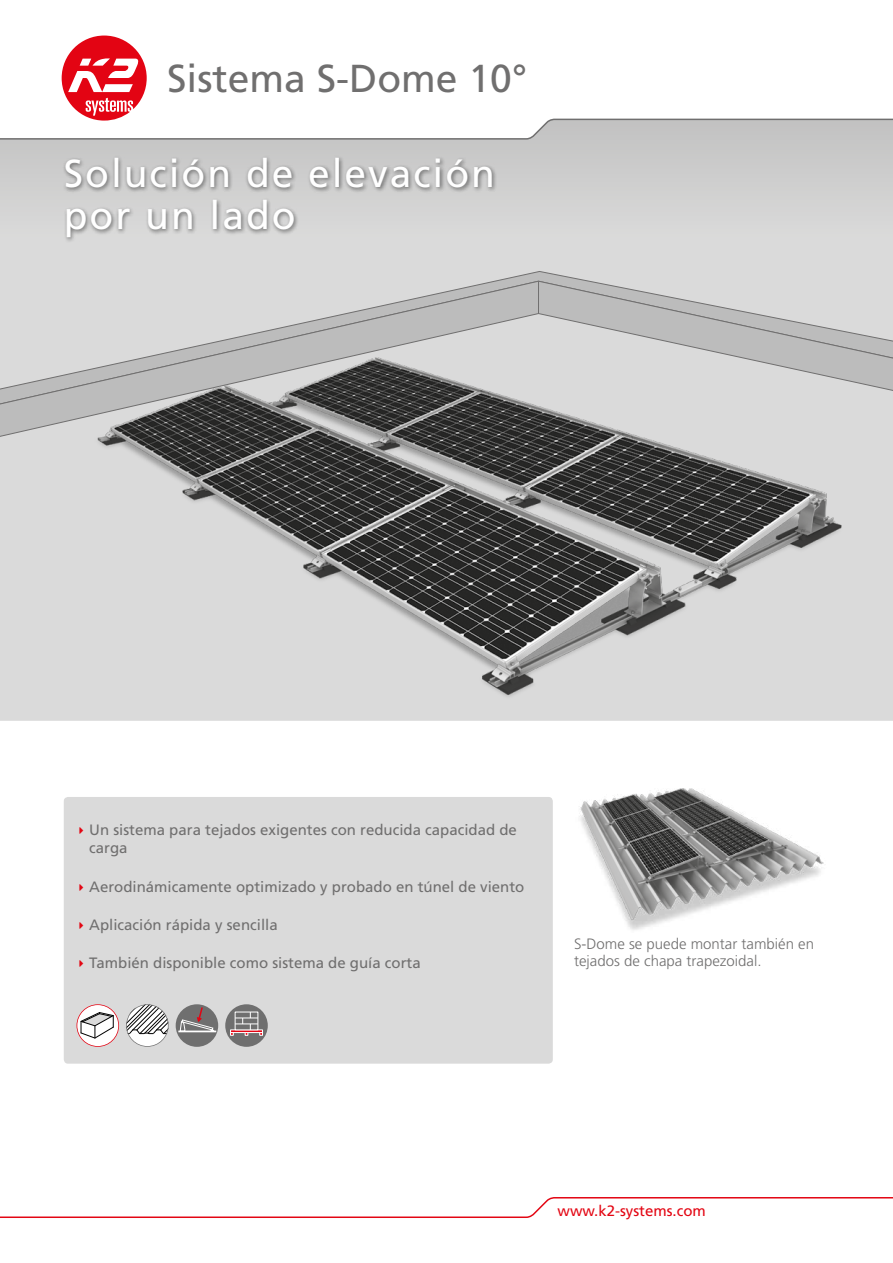
<style>
.page{position:relative;width:893px;height:1263px;background:#fff}
.page>*{position:absolute;margin:0;border:0;box-sizing:border-box;transform-origin:0 0}
.t1{font:39px/42px "Frutiger LT Std";letter-spacing:.05em;color:#fff}
.t2{font:39px "Frutiger LT Std";color:#706f6f}
.t3{font:15px/18px "Frutiger LT Std";color:#706f6f}
.t4{font:300 15px/16.5px "Frutiger LT Std";color:#706f6f}
.t5{font:15px "Frutiger LT Std";color:#e30613}
</style>
<div class="page">
<div style="left:0;top:97px;width:893px;height:374px;background:linear-gradient(to right,#d4d4d4,#d2d2d2)"></div>
<div style="left:0;top:440px;width:893px;height:281px;background:#dadada"></div>
<div style="left:0;top:271px;width:893px;height:9px;background:#dadada"></div>
<svg style="left:0;top:280px;width:893px;height:160px;background:#cbcbcb"></svg>
<hr style="left:538px;top:281px;width:1px;height:32px;background:#706f6f">
<div style="left:64px;top:797px;width:489px;height:267px;background:#dadada;border-radius:4px"></div>
<img style="left:579px;top:788px;width:245px;height:142px">
<div style="left:176px;top:1004px;width:42px;height:43px;background:#6f6f6f;border-radius:50%"></div>
<div style="left:178px;top:1031px;width:38px;height:1px;border:1px solid #fff"></div>
<svg style="left:179px;top:1006px;width:35px;height:26px"></svg>
<div style="left:225px;top:1004px;width:43px;height:43px;background:#6f6f6f;border-radius:50%"></div>
<svg style="left:230px;top:1012px;width:33px;height:24px"></svg>
<img style="left:95px;top:357px;width:748px;height:342px">
<svg style="left:126px;top:1004px;width:43px;height:43px"></svg>
<svg style="left:77px;top:1004px;width:42px;height:43px"></svg>
<div style="left:62px;top:155px;width:435px;height:88px;background:#000;opacity:.5"></div>
<svg style="left:0;top:36px;width:893px;height:104px"></svg>
<svg style="left:0;top:1197px;width:893px;height:21px"></svg>
<h1 class="t2" style="left:167px;top:56px;width:362px">Sistema S-Dome 10°</h1>
<h1 class="t1" style="left:64px;top:153px;width:433px">Solución de elevación por un lado</h1>
<p class="t3" style="left:89px;top:821px;width:429px">Un sistema para tejados exigentes con reducida capacidad de carga</p>
<p class="t3" style="left:89px;top:878px;width:437px">Aerodinámicamente optimizado y probado en túnel de viento</p>
<p class="t3" style="left:89px;top:916px;width:190px">Aplicación rápida y sencilla</p>
<p class="t3" style="left:89px;top:954px;width:333px">También disponible como sistema de guía corta</p>
<p class="t4" style="left:574px;top:936px;width:242px">S-Dome se puede montar también en tejados de chapa trapezoidal.</p>
<p class="t5" style="left:558px;top:1202px;width:150px">www.k2-systems.com</p>
</div>
